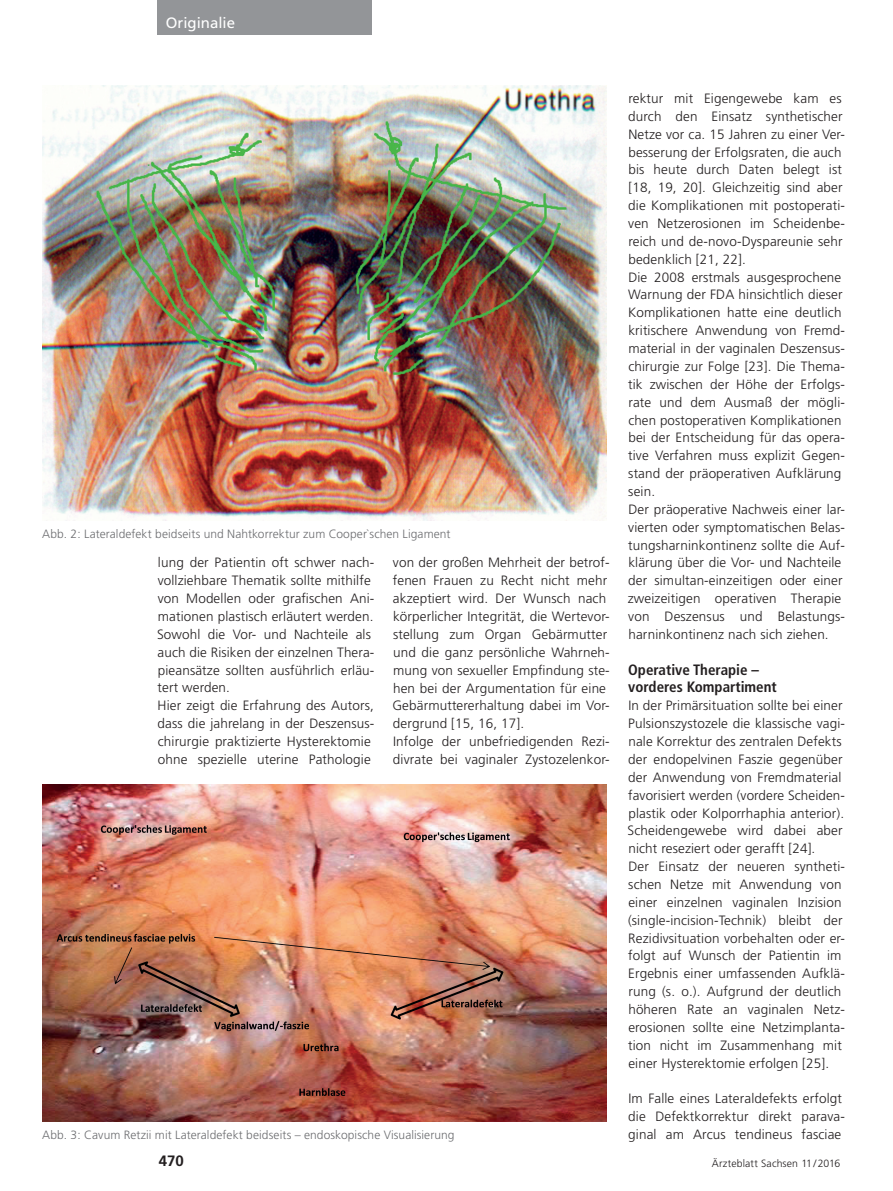
<style>
.page{position:relative;width:893px;height:1191px;background:#fff}
.page>*{position:absolute;margin:0;border:0;box-sizing:border-box;transform-origin:0 0}
.t1{font:700 condensed 15px/17.9px "Frutiger";color:#231f20}
.t2{font:15px "Frutiger";color:#fff}
.t3{font:700 15px "Frutiger";color:#231f20}
.t4{font:300 13.5px/17.9px "Frutiger";letter-spacing:.01em;color:#231f20}
.t5{font:300 12px "Frutiger";letter-spacing:.005em;color:#6c6d70}
.t6{font:300 10.5px "Frutiger";letter-spacing:.01em;color:#231f20}
</style>
<div class="page">
<div style="left:157px;top:0;width:214px;height:34px;background:#939598"></div>
<img style="left:43px;top:85px;width:564px;height:435px">
<img style="left:43px;top:784px;width:564px;height:337px">
<p class="t2" style="left:166px;top:14px;width:71px">Originalie</p>
<p class="t5" style="left:42px;top:527px;width:410px">Abb. 2: Lateraldefekt beidseits und Nahtkorrektur zum Cooper`schen Ligament</p>
<p class="t4" style="left:157px;top:554px;width:219px">lung der Patientin oft schwer nach&shy;vollziehbare Thematik sollte mithilfe von Modellen oder grafischen Ani&shy;mationen plastisch erläutert werden.<br>Sowohl die Vor- und Nachteile als auch die Risiken der einzelnen Thera&shy;pieansätze sollten ausführlich erläu&shy;tert werden.<br>Hier zeigt die Erfahrung des Autors, dass die jahrelang in der Deszensus&shy;chirurgie praktizierte Hysterektomie ohne spezielle uterine Pathologie</p>
<p class="t4" style="left:392px;top:554px;width:219px">von der großen Mehrheit der betrof&shy;fenen Frauen zu Recht nicht mehr akzeptiert wird. Der Wunsch nach körperlicher Integrität, die Wertevor&shy;stellung zum Organ Gebärmutter und die ganz persönliche Wahrneh&shy;mung von sexueller Empfindung ste&shy;hen bei der Argumentation für eine Gebärmuttererhaltung dabei im Vor&shy;dergrund [15, 16, 17].<br>Infolge der unbefriedigenden Rezi&shy;divrate bei vaginaler Zystozelenkor-</p>
<p class="t5" style="left:42px;top:1128px;width:414px">Abb. 3: Cavum Retzii mit Lateraldefekt beidseits – endoskopische Visualisierung</p>
<p class="t4" style="left:628px;top:89px;width:219px">rektur mit Eigengewebe kam es durch den Einsatz synthetischer Netze vor ca. 15 Jahren zu einer Ver&shy;besserung der Erfolgsraten, die auch bis heute durch Daten belegt ist [18, 19, 20]. Gleichzeitig sind aber die Komplikationen mit postoperati&shy;ven Netzerosionen im Scheidenbe&shy;reich und de-novo-Dyspareunie sehr bedenklich [21, 22].<br>Die 2008 erstmals ausgesprochene Warnung der FDA hinsichtlich dieser Komplikationen hatte eine deutlich kritischere Anwendung von Fremd&shy;material in der vaginalen Deszensus&shy;chirurgie zur Folge [23]. Die Thema&shy;tik zwischen der Höhe der Erfolgs&shy;rate und dem Ausmaß der mögli&shy;chen postoperativen Komplikationen bei der Entscheidung für das opera&shy;tive Verfahren muss explizit Gegen&shy;stand der präoperativen Aufklärung sein.<br>Der präoperative Nachweis einer lar&shy;vierten oder symptomatischen Belas&shy;tungsharninkontinenz sollte die Auf&shy;klärung über die Vor- und Nachteile der simultan-einzeitigen oder einer zweizeitigen operativen Therapie von Deszensus und Belastungs&shy;harninkontinenz nach sich ziehen.</p>
<p class="t1" style="left:628px;top:660px;width:150px">Operative Therapie – vorderes Kompartiment</p>
<p class="t4" style="left:628px;top:696px;width:219px">In der Primärsituation sollte bei einer Pulsionszystozele die klassische vagi&shy;nale Korrektur des zentralen Defekts der endopelvinen Faszie gegenüber der Anwendung von Fremdmaterial favorisiert werden (vordere Scheiden&shy;plastik oder Kolporrhaphia anterior).<br>Scheidengewebe wird dabei aber nicht reseziert oder gerafft [24].<br>Der Einsatz der neueren syntheti&shy;schen Netze mit Anwendung von einer einzelnen vaginalen Inzision (single-incision-Technik) bleibt der Rezidivsituation vorbehalten oder er-- folgt auf Wunsch der Patientin im Ergebnis einer umfassenden Aufklä&shy;rung (s. o.). Aufgrund der deutlich höheren Rate an vaginalen Netz&shy;erosionen sollte eine Netzimplanta&shy;tion nicht im Zusammenhang mit einer Hysterektomie erfolgen [25].</p>
<p class="t4" style="left:628px;top:1089px;width:217px">Im Falle eines Lateraldefekts erfolgt die Defektkorrektur direkt parava&shy;ginal am Arcus tendineus fasciae</p>
<p class="t3" style="left:159px;top:1151px;width:27px">470</p>
<p class="t6" style="left:712px;top:1157px;width:130px">Ärzteblatt Sachsen 11/2016</p>
</div>
